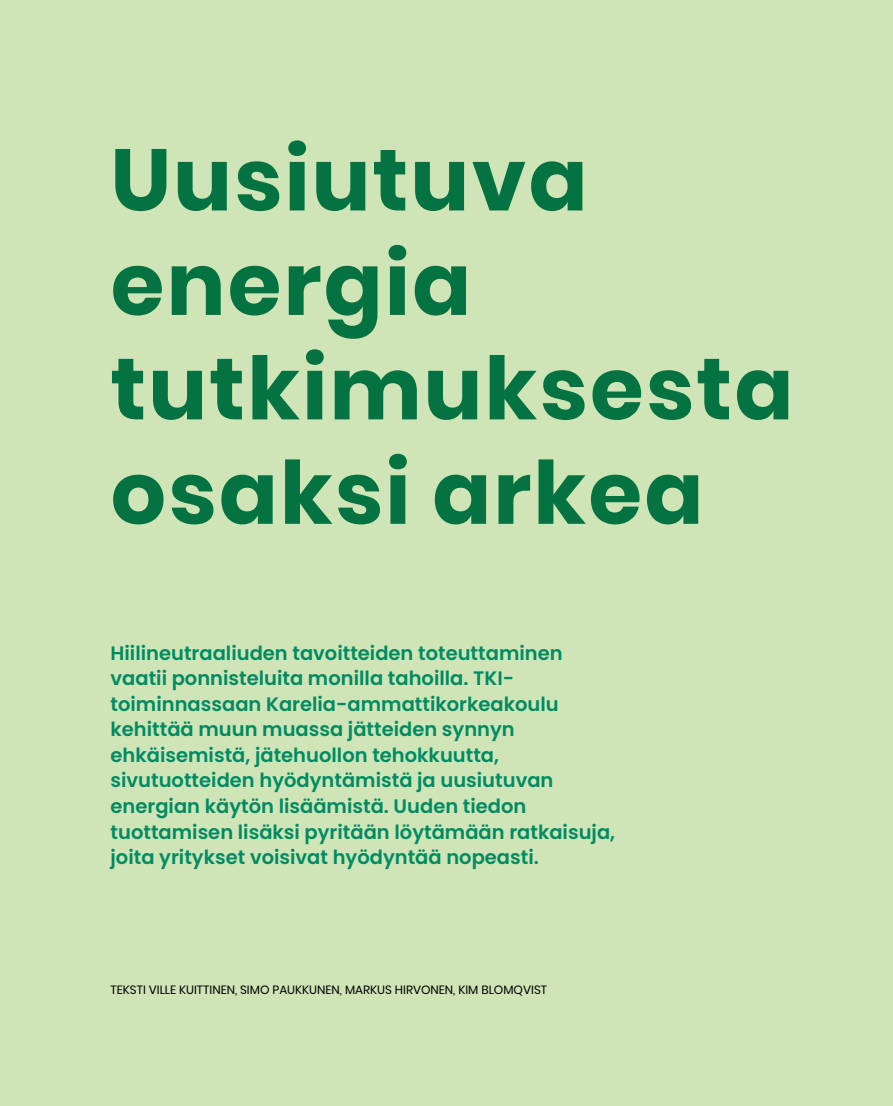
<style>
.page{position:relative;width:893px;height:1106px;background:#cfe5b7}
.page>*{position:absolute;margin:0;border:0;box-sizing:border-box;transform-origin:0 0}
.t1{font:700 87px/104.4px "Poppins";letter-spacing:.025em;color:#047241}
.ingressi_2{font:600 19.5px/25.5px "Poppins";color:#008b63}
.kirjoittajat{font:12px "Poppins";color:#000}
</style>
<div class="page">
<p class="t1" style="left:111px;top:128px;width:684px">Uusiutuva energia tutkimuksesta osaksi arkea</p>
<p class="ingressi_2" style="left:111px;top:640px;width:506px">Hiilineutraaliuden tavoitteiden toteuttaminen vaatii ponnisteluita monilla tahoilla. TKI&shy;toiminnassaan Karelia-ammattikorkeakoulu kehittää muun muassa jätteiden synnyn ehkäisemistä, jätehuollon tehokkuutta, sivutuotteiden hyödyntämistä ja uusiutuvan energian käytön lisäämistä. Uuden tiedon tuottamisen lisäksi pyritään löytämään ratkaisuja, joita yritykset voisivat hyödyntää nopeasti.</p>
<p class="kirjoittajat" style="left:111px;top:982px;width:438px">TEKSTI VILLE KUITTINEN, SIMO PAUKKUNEN, MARKUS HIRVONEN, KIM BLOMQVIST</p>
</div>
